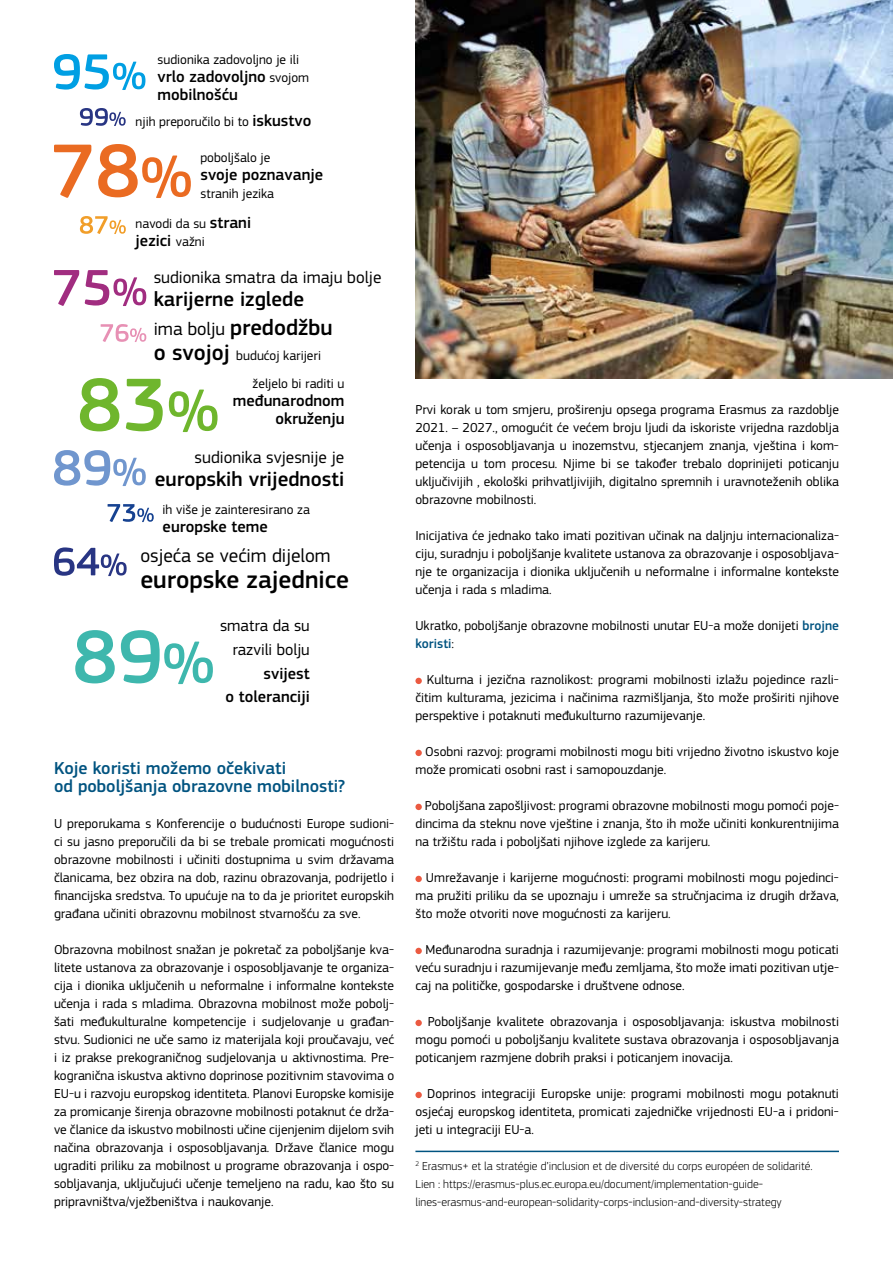
<style>
.page{position:relative;width:893px;height:1263px;background:#fff}
.page>*{position:absolute;margin:0;border:0;box-sizing:border-box;transform-origin:0 0}
.t1{font:500 25.5px "EC Square Sans Pro";color:#000}
.t2{font:500 22.8px "EC Square Sans Pro";color:#000}
.t3{font:500 21.15px "EC Square Sans Pro";color:#000}
.t4{font:19.5px "EC Square Sans Pro";color:#000}
.t5{font:500 18px/18px "EC Square Sans Pro";color:#005380}
.t6{font:17.25px "EC Square Sans Pro";color:#000}
.t7{font:500 16.5px/18px "EC Square Sans Pro";color:#000;text-align:right}
.t8{font:16.5px/23.7px "EC Square Sans Pro";color:#000;text-align:right}
.t9{font:13.5px/18px "EC Square Sans Pro";color:#000;text-align:justify}
.t10{font:300 12px/18px "EC Square Sans Pro";color:#000}
.s1{font-weight:400;font-size:13.5px}
.s2{font-weight:500;font-size:16.5px}
.s3{font-weight:400;font-size:18.75px}
.s4{font-weight:500;font-size:22.8px}
.s5{font-weight:500;color:#005380}
</style>
<div class="page">
<div style="left:415px;top:678px;width:7px;height:6px;background:#eb5a41;border-radius:50%"></div>
<div style="left:415px;top:750px;width:7px;height:6px;background:#eb5a41;border-radius:50%"></div>
<div style="left:415px;top:804px;width:7px;height:6px;background:#eb5a41;border-radius:50%"></div>
<div style="left:415px;top:876px;width:7px;height:6px;background:#eb5a41;border-radius:50%"></div>
<div style="left:415px;top:948px;width:7px;height:6px;background:#eb5a41;border-radius:50%"></div>
<div style="left:415px;top:1020px;width:7px;height:6px;background:#eb5a41;border-radius:50%"></div>
<div style="left:415px;top:1092px;width:7px;height:6px;background:#eb5a41;border-radius:50%"></div>
<img style="left:415px;top:0;width:478px;height:378px">
<hr style="left:415px;top:1151px;width:424px;height:1px;background:#005380">
<svg style="left:75px;top:630px;width:138px;height:54px"></svg>
<svg style="left:108px;top:504px;width:46px;height:18px"></svg>
<svg style="left:54px;top:450px;width:92px;height:36px"></svg>
<svg style="left:101px;top:324px;width:45px;height:18px"></svg>
<svg style="left:54px;top:270px;width:92px;height:36px"></svg>
<svg style="left:54px;top:144px;width:137px;height:54px"></svg>
<svg style="left:80px;top:108px;width:46px;height:18px"></svg>
<svg style="left:54px;top:54px;width:91px;height:36px"></svg>
<svg style="left:80px;top:216px;width:46px;height:18px"></svg>
<svg style="left:80px;top:378px;width:138px;height:54px"></svg>
<svg style="left:54px;top:547px;width:73px;height:29px"></svg>
<p class="t9" style="left:158px;top:51px;width:143px">sudionika zadovoljno je ili</p>
<p class="t7" style="left:158px;top:68px;width:153px;text-align:left">vrlo zadovoljno <span class="s1">svojom </span>mobilnošću</p>
<p class="t9" style="left:136px;top:113px;width:177px">njih preporučilo bi to <span class="s2">iskustvo</span></p>
<p class="t9" style="left:200px;top:149px;width:71px">poboljšalo je</p>
<p class="t7" style="left:200px;top:166px;width:124px">svoje poznavanje</p>
<p class="t9" style="left:200px;top:185px;width:75px">stranih jezika</p>
<p class="t9" style="left:136px;top:215px;width:117px">navodi da su <span class="s2">strani</span></p>
<p class="t7" style="left:136px;top:232px;width:71px">jezici <span class="s1">važni</span></p>
<p class="t6" style="left:154px;top:267px;width:229px">sudionika smatra da imaju bolje</p>
<h3 class="t3" style="left:154px;top:287px;width:152px">karijerne izglede</h3>
<h2 class="t2" style="left:154px;top:314px;width:180px"><span class="s3">ima bolju</span> predodžbu</h2>
<p class="t9" style="left:253px;top:342px;width:93px;line-height:28.2px;text-indent:-99px"><span class="s4">o svojoj</span> budućoj karijeri željelo bi raditi u</p>
<p class="t7" style="left:233px;top:392px;width:113px">međunarodnom okruženju</p>
<p class="t6" style="left:195px;top:447px;width:151px">sudionika svjesnije je</p>
<h3 class="t3" style="left:155px;top:467px;width:191px">europskih vrijednosti</h3>
<p class="t9" style="left:163px;top:501px;width:149px">ih više je zainteresirano za</p>
<p class="t7" style="left:163px;top:518px;width:107px">europske teme</p>
<h3 class="t4" style="left:140px;top:544px;width:192px">osjeća se većim dijelom</h3>
<h1 class="t1" style="left:140px;top:564px;width:210px">europske zajednice</h1>
<p class="t8" style="left:220px;top:614px;width:91px">smatra da su razvili bolju</p>
<p class="t7" style="left:226px;top:661px;width:86px;line-height:23.7px">svijest<br>o toleranciji</p>
<h3 class="t5" style="left:54px;top:759px;width:293px">Koje koristi možemo očekivati<br>od poboljšanja obrazovne mobilnosti?</h3>
<p class="t9" style="left:54px;top:815px;width:342px">U preporukama s Konferencije o budućnosti Europe sudioni&shy;ci su jasno preporučili da bi se trebale promicati mogućnosti obrazovne mobilnosti i učiniti dostupnima u svim državama članicama, bez obzira na dob, razinu obrazovanja, podrijetlo i financijska sredstva. To upućuje na to da je prioritet europskih građana učiniti obrazovnu mobilnost stvarnošću za sve.</p>
<p class="t9" style="left:54px;top:941px;width:342px">Obrazovna mobilnost snažan je pokretač za poboljšanje kva&shy;litete ustanova za obrazovanje i osposobljavanje te organiza&shy;cija i dionika uključenih u neformalne i informalne kontekste učenja i rada s mladima. Obrazovna mobilnost može pobolj&shy;šati međukulturalne kompetencije i sudjelovanje u građan&shy;stvu. Sudionici ne uče samo iz materijala koji proučavaju, već i iz prakse prekograničnog sudjelovanja u aktivnostima. Pre&shy;kogranična iskustva aktivno doprinose pozitivnim stavovima o EU-u i razvoju europskog identiteta. Planovi Europske komisije za promicanje širenja obrazovne mobilnosti potaknut će drža&shy;ve članice da iskustvo mobilnosti učine cijenjenim dijelom svih načina obrazovanja i osposobljavanja. Države članice mogu ugraditi priliku za mobilnost u programe obrazovanja i ospo&shy;sobljavanja, uključujući učenje temeljeno na radu, kao što su pripravništva/vježbeništva i naukovanje.</p>
<p class="t9" style="left:415px;top:401px;width:425px">Prvi korak u tom smjeru, proširenju opsega programa Erasmus za razdoblje 2021. – 2027., omogućit će većem broju ljudi da iskoriste vrijedna razdoblja učenja i osposobljavanja u inozemstvu, stjecanjem znanja, vještina i kom&shy;petencija u tom procesu. Njime bi se također trebalo doprinijeti poticanju uključivijih , ekološki prihvatljivijih, digitalno spremnih i uravnoteženih oblika obrazovne mobilnosti.</p>
<p class="t9" style="left:415px;top:527px;width:425px">Inicijativa će jednako tako imati pozitivan učinak na daljnju internacionaliza&shy;ciju, suradnju i poboljšanje kvalitete ustanova za obrazovanje i osposobljava&shy;nje te organizacija i dionika uključenih u neformalne i informalne kontekste učenja i rada s mladima.</p>
<p class="t9" style="left:415px;top:617px;width:425px">Ukratko, poboljšanje obrazovne mobilnosti unutar EU-a može donijeti <span class="s5">brojne koristi</span>:</p>
<p class="t9" style="left:415px;top:671px;width:425px;text-indent:11px">Kulturna i jezična raznolikost: programi mobilnosti izlažu pojedince razli&shy;čitim kulturama, jezicima i načinima razmišljanja, što može proširiti njihove perspektive i potaknuti međukulturno razumijevanje.</p>
<p class="t9" style="left:415px;top:743px;width:425px;text-indent:10px">Osobni razvoj: programi mobilnosti mogu biti vrijedno životno iskustvo koje može promicati osobni rast i samopouzdanje.</p>
<p class="t9" style="left:415px;top:797px;width:425px;text-indent:9px">Poboljšana zapošljivost: programi obrazovne mobilnosti mogu pomoći poje&shy;dincima da steknu nove vještine i znanja, što ih može učiniti konkurentnijima na tržištu rada i poboljšati njihove izglede za karijeru.</p>
<p class="t9" style="left:415px;top:869px;width:425px;text-indent:11px">Umrežavanje i karijerne mogućnosti: programi mobilnosti mogu pojedinci&shy;ma pružiti priliku da se upoznaju i umreže sa stručnjacima iz drugih država, što može otvoriti nove mogućnosti za karijeru.</p>
<p class="t9" style="left:415px;top:941px;width:425px;text-indent:10px">Međunarodna suradnja i razumijevanje: programi mobilnosti mogu poticati veću suradnju i razumijevanje među zemljama, što može imati pozitivan utje&shy;caj na političke, gospodarske i društvene odnose.</p>
<p class="t9" style="left:415px;top:1013px;width:425px;text-indent:12px">Poboljšanje kvalitete obrazovanja i osposobljavanja: iskustva mobilnosti mogu pomoći u poboljšanju kvalitete sustava obrazovanja i osposobljavanja poticanjem razmjene dobrih praksi i poticanjem inovacija.</p>
<p class="t9" style="left:415px;top:1085px;width:425px;text-indent:12px">Doprinos integraciji Europske unije: programi mobilnosti mogu potaknuti osjećaj europskog identiteta, promicati zajedničke vrijednosti EU-a i pridoni&shy;jeti u integraciji EU-a.</p>
<p class="t10" style="left:415px;top:1157px;width:399px"><sup>2</sup> Erasmus+ et la stratégie d’inclusion et de diversité du corps européen de solidarité.<br>Lien : https://erasmus-plus.ec.europa.eu/document/implementation-guide&shy;lines-erasmus-and-european-solidarity-corps-inclusion-and-diversity-strategy</p>
</div>
